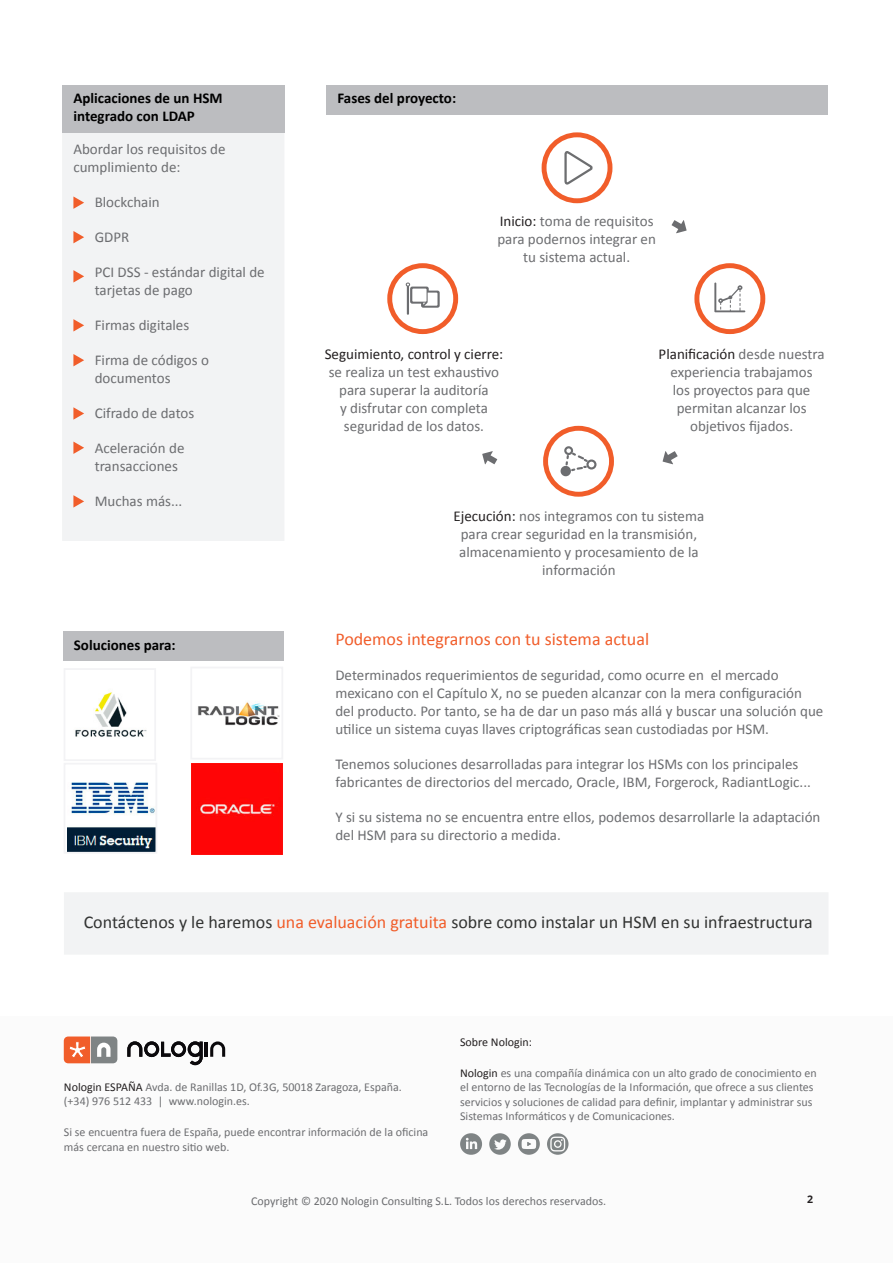
<style>
.page{position:relative;width:893px;height:1263px;background:#fff}
.page>*{position:absolute;margin:0;border:0;box-sizing:border-box;transform-origin:0 0}
.t1{font:18px "Calibri";color:#323332}
.t2{font:18px "Calibri";color:#f15d2a}
.t3{font:15px/18px "Calibri";color:#6c6d70}
.t4{font:700 15px/18px "Calibri";color:#000}
.t5{font:15px "Calibri";color:#231f20}
.t6{font:12px/14.4px "Calibri";color:#6c6d70}
.t7{font:12px "Calibri";color:#231f20}
.t8{font:700 10.5px "Open Sans";color:#231f20}
.s1{color:#231f20}
.s2{color:#f15d2a}
</style>
<div class="page">
<div style="left:0;top:1016px;width:893px;height:247px;background:#fbfbfb"></div>
<svg style="left:64px;top:1036px;width:53px;height:27px"></svg>
<svg style="left:127px;top:1041px;width:76px;height:24px"></svg>
<hr style="left:205px;top:1042px;width:3px;height:15px;background:#0b090c">
<svg style="left:210px;top:1041px;width:15px;height:16px"></svg>
<svg style="left:489px;top:1133px;width:22px;height:22px"></svg>
<svg style="left:518px;top:1133px;width:22px;height:22px"></svg>
<svg style="left:460px;top:1133px;width:22px;height:22px"></svg>
<svg style="left:547px;top:1133px;width:22px;height:22px"></svg>
<div style="left:64px;top:892px;width:764px;height:63px;background:#f2f3f4"></div>
<div style="left:62px;top:115px;width:222px;height:426px;background:#f2f3f4"></div>
<div style="left:542px;top:132px;width:70px;height:71px;border:5px solid #f15d2a;border-radius:50%"></div>
<div style="left:387px;top:263px;width:71px;height:71px;border:5px solid #f15d2a;border-radius:50%"></div>
<div style="left:694px;top:263px;width:71px;height:71px;border:5px solid #f15d2a;border-radius:50%"></div>
<div style="left:543px;top:426px;width:71px;height:71px;border:5px solid #f15d2a;border-radius:50%"></div>
<svg style="left:672px;top:220px;width:15px;height:13px"></svg>
<svg style="left:663px;top:451px;width:15px;height:13px"></svg>
<svg style="left:482px;top:451px;width:15px;height:13px"></svg>
<svg style="left:406px;top:283px;width:34px;height:32px"></svg>
<div style="left:561px;top:466px;width:10px;height:10px;border:2px solid #6c6d70;border-radius:50%"></div>
<svg style="left:563px;top:446px;width:34px;height:27px"></svg>
<svg style="left:714px;top:283px;width:31px;height:29px"></svg>
<div style="left:326px;top:85px;width:501px;height:30px;background:#bcbdc0"></div>
<svg style="left:564px;top:151px;width:29px;height:34px"></svg>
<div style="left:62px;top:85px;width:222px;height:47px;background:#bcbdc0"></div>
<svg style="left:73px;top:196px;width:11px;height:13px"></svg>
<svg style="left:73px;top:231px;width:11px;height:12px"></svg>
<svg style="left:73px;top:319px;width:11px;height:12px"></svg>
<svg style="left:73px;top:441px;width:11px;height:13px"></svg>
<svg style="left:73px;top:270px;width:11px;height:13px"></svg>
<svg style="left:73px;top:354px;width:11px;height:12px"></svg>
<svg style="left:73px;top:407px;width:11px;height:13px"></svg>
<svg style="left:73px;top:495px;width:11px;height:13px"></svg>
<img style="left:75px;top:692px;width:72px;height:45px">
<div style="left:64px;top:668px;width:92px;height:93px;border:2px solid #f3f3f5"></div>
<img style="left:197px;top:702px;width:83px;height:24px">
<div style="left:190px;top:667px;width:93px;height:92px;border:2px solid #f3f3f5"></div>
<img style="left:67px;top:782px;width:87px;height:69px">
<div style="left:64px;top:763px;width:93px;height:91px;border:2px solid #f3f3f5"></div>
<img style="left:192px;top:763px;width:91px;height:91px">
<div style="left:64px;top:631px;width:220px;height:30px;background:#bcbdc0"></div>
<p class="t4" style="left:73px;top:88px;width:151px">Aplicaciones de un HSM integrado con LDAP</p>
<p class="t3" style="left:73px;top:139px;width:154px">Abordar los requisitos de cumplimiento de:</p>
<p class="t3" style="left:95px;top:192px;width:67px">Blockchain</p>
<p class="t3" style="left:95px;top:227px;width:36px">GDPR</p>
<p class="t3" style="left:95px;top:262px;width:172px">PCI DSS - estándar digital de tarjetas de pago</p>
<p class="t3" style="left:95px;top:315px;width:96px">Firmas digitales</p>
<p class="t3" style="left:95px;top:350px;width:116px">Firma de códigos o documentos</p>
<p class="t3" style="left:95px;top:403px;width:101px">Cifrado de datos</p>
<p class="t3" style="left:95px;top:438px;width:91px">Aceleración de transacciones</p>
<p class="t3" style="left:95px;top:491px;width:89px">Muchas más...</p>
<p class="t4" style="left:74px;top:636px;width:103px">Soluciones para:</p>
<p class="t4" style="left:337px;top:88px;width:120px">Fases del proyecto:</p>
<p class="t3" style="left:497px;top:211px;width:160px;text-align:center"><span class="s1">Inicio:</span> toma de requisitos para podernos integrar en tu sistema actual.</p>
<p class="t5" style="left:325px;top:343px;width:180px">Seguimiento, control y cierre:</p>
<p class="t3" style="left:329px;top:362px;width:172px;text-align:center">se realiza un test exhaustivo para superar la auditoría<br>y disfrutar con completa seguridad de los datos.</p>
<p class="t3" style="left:659px;top:344px;width:168px;text-align:center"><span class="s1">Planificación</span> desde nuestra experiencia trabajamos<br>los proyectos para que permitan alcanzar los objetivos fijados.</p>
<p class="t3" style="left:454px;top:506px;width:252px;text-align:center"><span class="s1">Ejecución:</span> nos integramos con tu sistema para crear seguridad en la transmisión, almacenamiento y procesamiento de la información</p>
<p class="t2" style="left:335px;top:626px;width:315px">Podemos integrarnos con tu sistema actual</p>
<p class="t3" style="left:335px;top:666px;width:489px">Determinados requerimientos de seguridad, como ocurre en el mercado mexicano con el Capítulo X, no se pueden alcanzar con la mera configuración del producto. Por tanto, se ha de dar un paso más allá y buscar una solución que utilice un sistema cuyas llaves criptográficas sean custodiadas por HSM.</p>
<p class="t3" style="left:335px;top:755px;width:477px">Tenemos soluciones desarrolladas para integrar los HSMs con los principales fabricantes de directorios del mercado, Oracle, IBM, Forgerock, RadiantLogic...</p>
<p class="t3" style="left:335px;top:808px;width:487px">Y si su sistema no se encuentra entre ellos, podemos desarrollarle la adaptación del HSM para su directorio a medida.</p>
<p class="t1" style="left:84px;top:909px;width:731px">Contáctenos y le haremos <span class="s2">una evaluación gratuita</span> sobre como instalar un HSM en su infraestructura</p>
<p class="t6" style="left:64px;top:1079px;width:339px"><span class="s1">Nologin ESPAÑA</span> Avda. de Ranillas 1D, Of.3G, 50018 Zaragoza, España. (+34) 976 512 433 | www.nologin.es.</p>
<p class="t6" style="left:64px;top:1125px;width:366px">Si se encuentra fuera de España, puede encontrar información de la oficina más cercana en nuestro sitio web.</p>
<p class="t7" style="left:460px;top:1033px;width:73px">Sobre Nologin:</p>
<p class="t6" style="left:460px;top:1065px;width:358px"><span class="s1">Nologin</span> es una compañía dinámica con un alto grado de conocimiento en el entorno de las Tecnologías de la Información, que ofrece a sus clientes servicios y soluciones de calidad para definir, implantar y administrar sus Sistemas Informáticos y de Comunicaciones.</p>
<p class="t6" style="left:251px;top:1193px;width:357px">Copyright © 2020 Nologin Consulting S.L. Todos los derechos reservados.</p>
<p class="t8" style="left:807px;top:1192px;width:7px">2</p>
</div>
